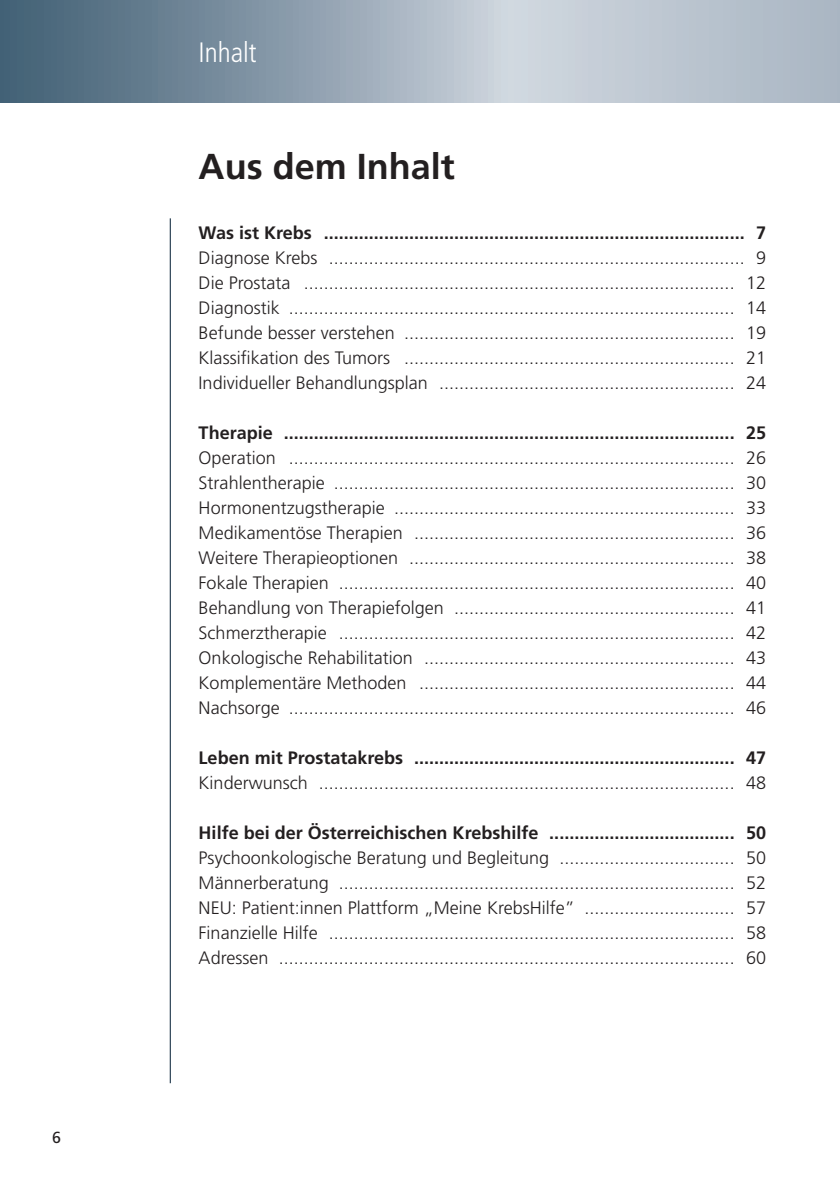
<style>
.page{position:relative;width:840px;height:1191px;background:#fff}
.page>*{position:absolute;margin:0;border:0;box-sizing:border-box;transform-origin:0 0}
.t1{font:700 36px "Frutiger LT Std";color:#231f20}
.t2{font:300 condensed 28px "Frutiger LT Std";color:#fff}
.t3{font:300 18px/25px "Frutiger LT Std";color:#231f20;text-align:justify}
.t4{font:700 18px "Frutiger LT Std";color:#231f20}
.t5{font:16px "Frutiger LT Std";color:#231f20}
</style>
<div class="page">
<svg style="left:0;top:0;width:839px;height:102px;background:#99a9b6"></svg>
<hr style="left:170px;top:218px;width:1px;height:865px;background:#001c33">
<p class="t5" style="left:52px;top:1128px;width:10px">6</p>
<h2 class="t2" style="left:198px;top:36px;width:60px">Inhalt</h2>
<h1 class="t1" style="left:198px;top:145px;width:258px">Aus dem Inhalt</h1>
<p class="t4" style="left:198px;top:222px;width:568px">Was ist Krebs .................................................................................... 7</p>
<p class="t3" style="left:198px;top:245px;width:568px">Diagnose Krebs ................................................................................... 9<br>Die Prostata ...................................................................................... 12<br>Diagnostik ......................................................................................... 14<br>Befunde besser verstehen .................................................................. 19<br>Klassifikation des Tumors .................................................................. 21<br>Individueller Behandlungsplan ........................................................... 24</p>
<p class="t4" style="left:198px;top:422px;width:568px">Therapie .......................................................................................... 25</p>
<p class="t3" style="left:198px;top:445px;width:568px">Operation ......................................................................................... 26<br>Strahlentherapie ................................................................................ 30<br>Hormonentzugstherapie .................................................................... 33<br>Medikamentöse Therapien ................................................................ 36<br>Weitere Therapieoptionen ................................................................. 38<br>Fokale Therapien ............................................................................... 40<br>Behandlung von Therapiefolgen ........................................................ 41<br>Schmerztherapie ............................................................................... 42<br>Onkologische Rehabilitation .............................................................. 43<br>Komplementäre Methoden ............................................................... 44<br>Nachsorge ......................................................................................... 46</p>
<p class="t4" style="left:198px;top:747px;width:568px">Leben mit Prostatakrebs ................................................................ 47</p>
<p class="t3" style="left:198px;top:770px;width:568px">Kinderwunsch ................................................................................... 48</p>
<p class="t4" style="left:198px;top:822px;width:568px">Hilfe bei der Österreichischen Krebshilfe ..................................... 50</p>
<p class="t3" style="left:198px;top:845px;width:568px">Psychoonkologische Beratung und Begleitung ................................... 50<br>Männerberatung ............................................................................... 52<br>NEU: Patient:innen Plattform „Meine KrebsHilfe” .............................. 57<br>Finanzielle Hilfe ................................................................................. 58<br>Adressen ........................................................................................... 60</p>
</div>
